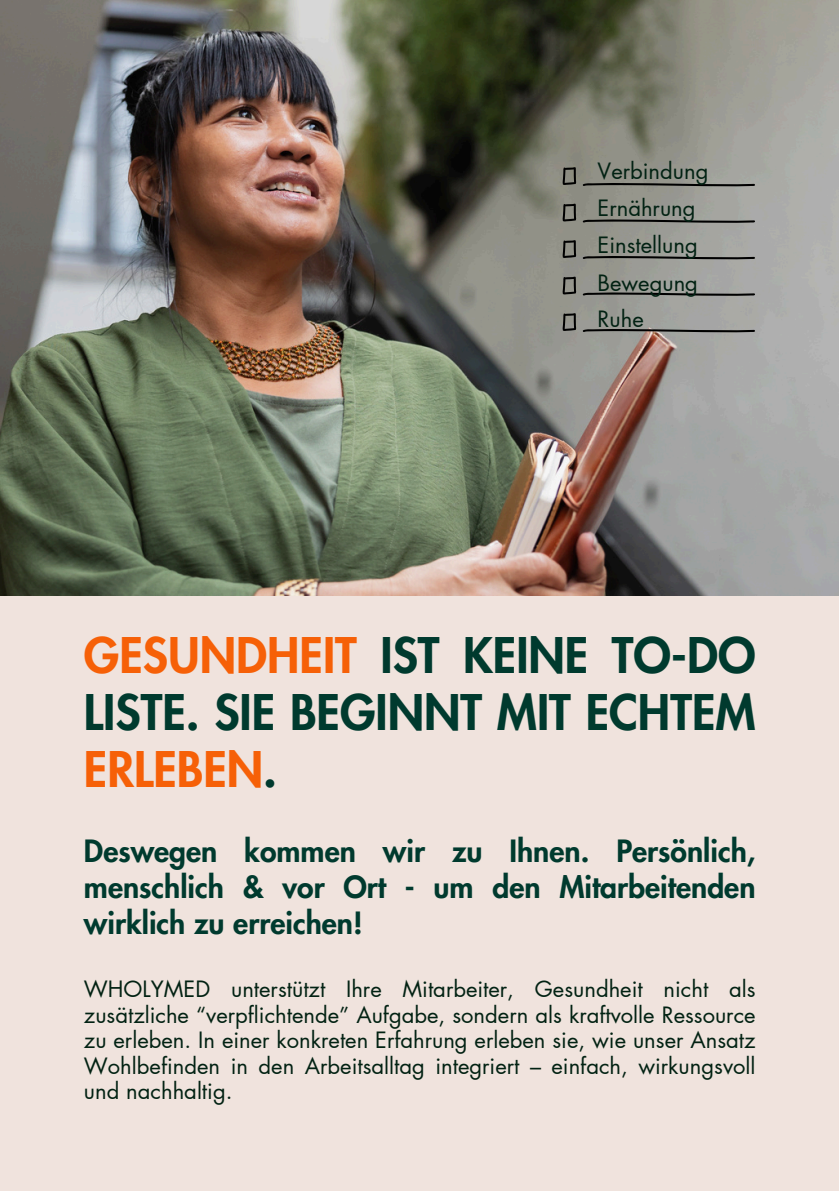
<style>
.page{position:relative;width:839px;height:1191px;background:#fff}
.page>*{position:absolute;margin:0;border:0;box-sizing:border-box;transform-origin:0 0}
.t1{font:800 48px/57px "Futura LT Pro";color:#003a2e;text-align:justify}
.t2{font:800 30px/36px "Futura LT Pro";color:#003a2e;text-align:justify}
.t3{font:22px/25.6px "Futura LT Pro";color:#022213;text-align:justify}
.s1{color:#f66007}
</style>
<div class="page">
<div style="left:0;top:595px;width:838px;height:596px;background:#f0e3dd"></div>
<img style="left:0;top:0;width:838px;height:596px">
<svg style="left:562px;top:166px;width:193px;height:21px;background:#86867e"></svg>
<svg style="left:562px;top:203px;width:193px;height:20px;background:#878881"></svg>
<svg style="left:562px;top:239px;width:193px;height:21px;background:#8b8b86"></svg>
<svg style="left:562px;top:276px;width:193px;height:20px;background:#8c8c88"></svg>
<svg style="left:562px;top:312px;width:193px;height:21px;background:#8e8e8b"></svg>
<p class="t3" style="left:597px;top:159px;width:112px">Verbindung</p>
<p class="t3" style="left:597px;top:196px;width:99px">Ernährung</p>
<p class="t3" style="left:597px;top:233px;width:102px">Einstellung</p>
<p class="t3" style="left:597px;top:271px;width:102px">Bewegung</p>
<h1 class="t3" style="left:597px;top:307px;width:48px">Ruhe</h1>
<p class="t1" style="left:84px;top:629px;width:673px"><span class="s1">GESUNDHEIT</span> IST KEINE TO-DO LISTE. SIE BEGINNT MIT ECHTEM <span class="s1">ERLEBEN</span>.</p>
<p class="t2" style="left:84px;top:834px;width:673px">Deswegen kommen wir zu Ihnen. Persönlich, menschlich &amp; vor Ort - um den Mitarbeitenden wirklich zu erreichen!</p>
<p class="t3" style="left:84px;top:977px;width:673px">WHOLYMED unterstützt Ihre Mitarbeiter, Gesundheit nicht als zusätzliche “verpflichtende” Aufgabe, sondern als kraftvolle Ressource zu erleben. In einer konkreten Erfahrung erleben sie, wie unser Ansatz Wohlbefinden in den Arbeitsalltag integriert – einfach, wirkungsvoll und nachhaltig.</p>
</div>
